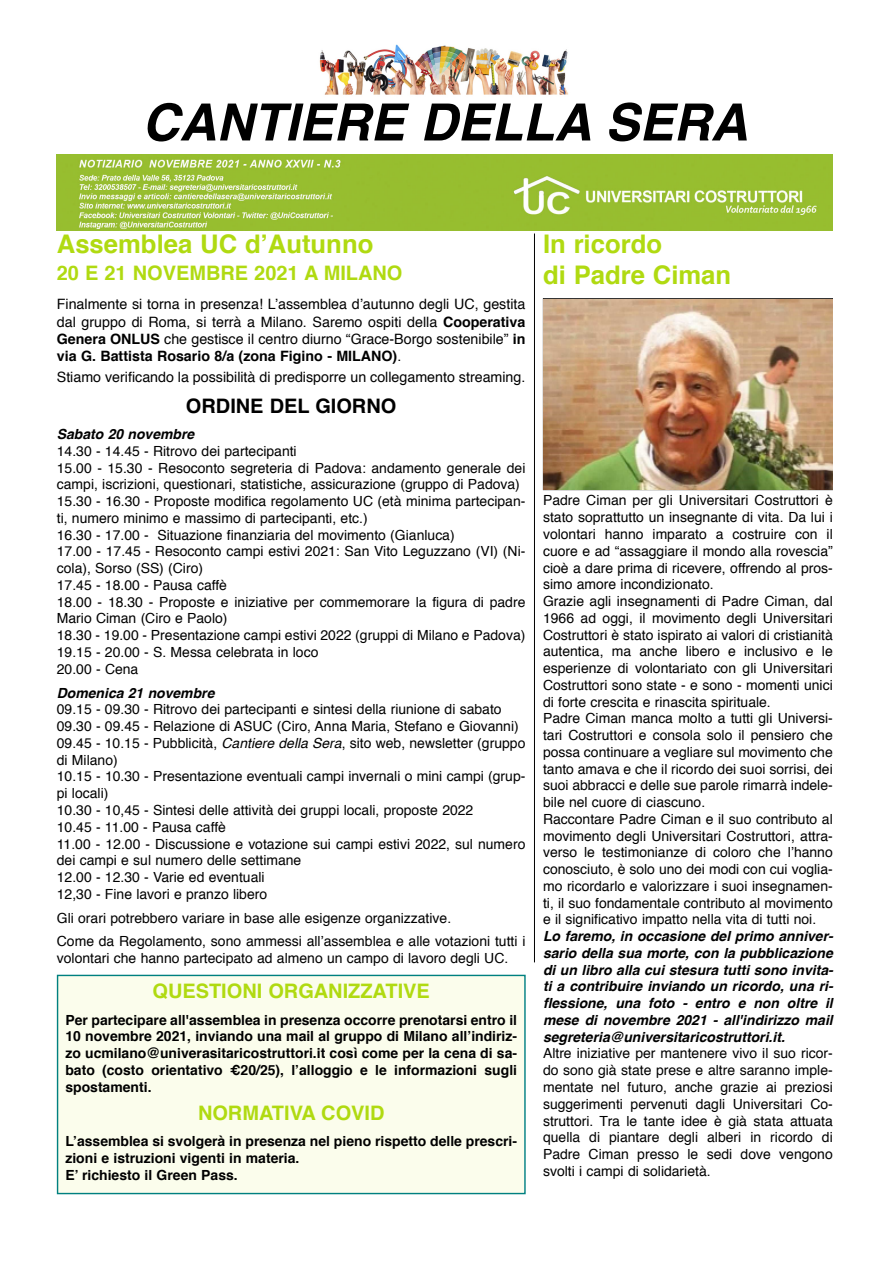
<style>
.page{position:relative;width:893px;height:1263px;background:#fff}
.page>*{position:absolute;margin:0;border:0;box-sizing:border-box;transform-origin:0 0}
.t1{font:italic 700 51.3px "Helvetica";color:#000}
.t2{font:700 25.65px/30.8px "Helvetica";color:#b0da11}
.t3{font:700 19.95px "Helvetica";color:#b0da11}
.t4{font:700 19.95px "Helvetica";color:#000}
.t5{font:14.25px/17.1px "Helvetica";color:#000;text-align:justify}
.t6{font:13.95px/16.8px "Helvetica";color:#000}
.t7{font:700 13.95px/16.8px "Helvetica";color:#000;text-align:justify}
.t8{font:italic 700 13.95px/16.8px "Helvetica";color:#000;text-align:justify}
.s1{font-weight:700}
.s2{font-style:italic}
</style>
<div class="page">
<img style="left:319px;top:44px;width:249px;height:51px">
<div style="left:58px;top:976px;width:466px;height:217px;background:#fbfdec"></div>
<div style="left:57px;top:975px;width:468px;height:219px;border:1px solid #008080"></div>
<img style="left:543px;top:299px;width:289px;height:190px">
<svg style="left:534px;top:233px;width:1px;height:730px"></svg>
<img style="left:57px;top:155px;width:775px;height:76px">
<h1 class="t1" style="left:142px;top:101px;width:607px">CANTIERE DELLA SERA</h1>
<h2 class="t2" style="left:57px;top:231px;width:318px">Assemblea UC d’Autunno</h2>
<h3 class="t3" style="left:57px;top:265px;width:347px">20 E 21 NOVEMBRE 2021 A MILANO</h3>
<p class="t5" style="left:57px;top:297px;width:470px">Finalmente si torna in presenza! L’assemblea d’autunno degli UC, gestita dal gruppo di Roma, si terrà a Milano. Saremo ospiti della <span class="s1">Cooperativa Genera ONLUS</span> che gestisce il centro diurno “Grace-Borgo sostenibile” <span class="s1">in via G. Battista Rosario 8/a (zona Figino - MILANO)</span>.</p>
<p class="t5" style="left:57px;top:370px;width:470px">Stiamo verificando la possibilità di predisporre un collegamento streaming.</p>
<h3 class="t4" style="left:186px;top:398px;width:212px">ORDINE DEL GIORNO</h3>
<p class="t8" style="left:57px;top:427px;width:139px">Sabato 20 novembre</p>
<p class="t6" style="left:57px;top:444px;width:470px">14.30 - 14.45 - Ritrovo dei partecipanti<br>15.00 - 15.30 - Resoconto segreteria di Padova: andamento generale dei campi, iscrizioni, questionari, statistiche, assicurazione (gruppo di Padova)<br>15.30 - 16.30 - Proposte modifica regolamento UC (età minima partecipan&shy;ti, numero minimo e massimo di partecipanti, etc.)<br>16.30 - 17.00 - Situazione finanziaria del movimento (Gianluca)<br>17.00 - 17.45 - Resoconto campi estivi 2021: San Vito Leguzzano (VI) (Ni&shy;cola), Sorso (SS) (Ciro)<br>17.45 - 18.00 - Pausa caffè<br>18.00 - 18.30 - Proposte e iniziative per commemorare la figura di padre Mario Ciman (Ciro e Paolo)<br>18.30 - 19.00 - Presentazione campi estivi 2022 (gruppi di Milano e Padova)<br>19.15 - 20.00 - S. Messa celebrata in loco<br>20.00 - Cena</p>
<p class="t8" style="left:57px;top:686px;width:159px">Domenica 21 novembre</p>
<p class="t6" style="left:57px;top:702px;width:470px">09.15 - 09.30 - Ritrovo dei partecipanti e sintesi della riunione di sabato 09.30 - 09.45 - Relazione di ASUC (Ciro, Anna Maria, Stefano e Giovanni)<br>09.45 - 10.15 - Pubblicità, <span class="s2">Cantiere della Sera</span>, sito web, newsletter (gruppo di Milano)<br>10.15 - 10.30 - Presentazione eventuali campi invernali o mini campi (grup&shy;pi locali)<br>10.30 - 10,45 - Sintesi delle attività dei gruppi locali, proposte 2022<br>10.45 - 11.00 - Pausa caffè<br>11.00 - 12.00 - Discussione e votazione sui campi estivi 2022, sul numero dei campi e sul numero delle settimane<br>12.00 - 12.30 - Varie ed eventuali<br>12,30 - Fine lavori e pranzo libero</p>
<p class="t6" style="left:57px;top:907px;width:470px;line-height:23.5px">Gli orari potrebbero variare in base alle esigenze organizzative.<br>Come da Regolamento, sono ammessi all’assemblea e alle votazioni tutti i</p>
<p class="t6" style="left:57px;top:951px;width:453px">volontari che hanno partecipato ad almeno un campo di lavoro degli UC.</p>
<h3 class="t3" style="left:152px;top:983px;width:279px">QUESTIONI ORGANIZZATIVE</h3>
<p class="t7" style="left:65px;top:1012px;width:453px">Per partecipare all'assemblea in presenza occorre prenotarsi entro il 10 novembre 2021, inviando una mail al gruppo di Milano all’indiriz&shy;zo ucmilano@univerasitaricostruttori.it così come per la cena di sa&shy;bato (costo orientativo €20/25), l’alloggio e le informazioni sugli spostamenti.</p>
<h3 class="t3" style="left:198px;top:1104px;width:188px">NORMATIVA COVID</h3>
<p class="t7" style="left:65px;top:1134px;width:453px;text-align:left">L’assemblea si svolgerà in presenza nel pieno rispetto delle prescri&shy;zioni e istruzioni vigenti in materia.<br>E’ richiesto il Green Pass.</p>
<h2 class="t2" style="left:543px;top:230px;width:190px">In ricordo<br>di Padre Ciman</h2>
<p class="t6" style="left:543px;top:493px;width:291px">Padre Ciman per gli Universitari Costruttori è stato soprattutto un insegnante di vita. Da lui i volontari hanno imparato a costruire con il cuore e ad “assaggiare il mondo alla rovescia” cioè a dare prima di ricevere, offrendo al pros&shy;simo amore incondizionato.<br>Grazie agli insegnamenti di Padre Ciman, dal 1966 ad oggi, il movimento degli Universitari Costruttori è stato ispirato ai valori di cristianità autentica, ma anche libero e inclusivo e le esperienze di volontariato con gli Universitari Costruttori sono state - e sono - momenti unici di forte crescita e rinascita spirituale.<br>Padre Ciman manca molto a tutti gli Universi&shy;tari Costruttori e consola solo il pensiero che possa continuare a vegliare sul movimento che tanto amava e che il ricordo dei suoi sorrisi, dei suoi abbracci e delle sue parole rimarrà indele&shy;bile nel cuore di ciascuno.<br>Raccontare Padre Ciman e il suo contributo al movimento degli Universitari Costruttori, attra&shy;verso le testimonianze di coloro che l’hanno conosciuto, è solo uno dei modi con cui voglia&shy;mo ricordarlo e valorizzare i suoi insegnamen&shy;ti, il suo fondamentale contributo al movimento e il significativo impatto nella vita di tutti noi.</p>
<p class="t8" style="left:543px;top:929px;width:292px">Lo faremo, in occasione del primo anniver&shy;sario della sua morte, con la pubblicazione di un libro alla cui stesura tutti sono invita&shy;ti a contribuire inviando un ricordo, una ri&shy;flessione, una foto - entro e non oltre il mese di novembre 2021 - all'indirizzo mail segreteria@universitaricostruttori.it.</p>
<p class="t6" style="left:543px;top:1046px;width:291px;text-align:justify">Altre iniziative per mantenere vivo il suo ricor&shy;do sono già state prese e altre saranno imple&shy;mentate nel futuro, anche grazie ai preziosi suggerimenti pervenuti dagli Universitari Co&shy;struttori. Tra le tante idee è già stata attuata quella di piantare degli alberi in ricordo di Padre Ciman presso le sedi dove vengono svolti i campi di solidarietà.</p>
</div>
